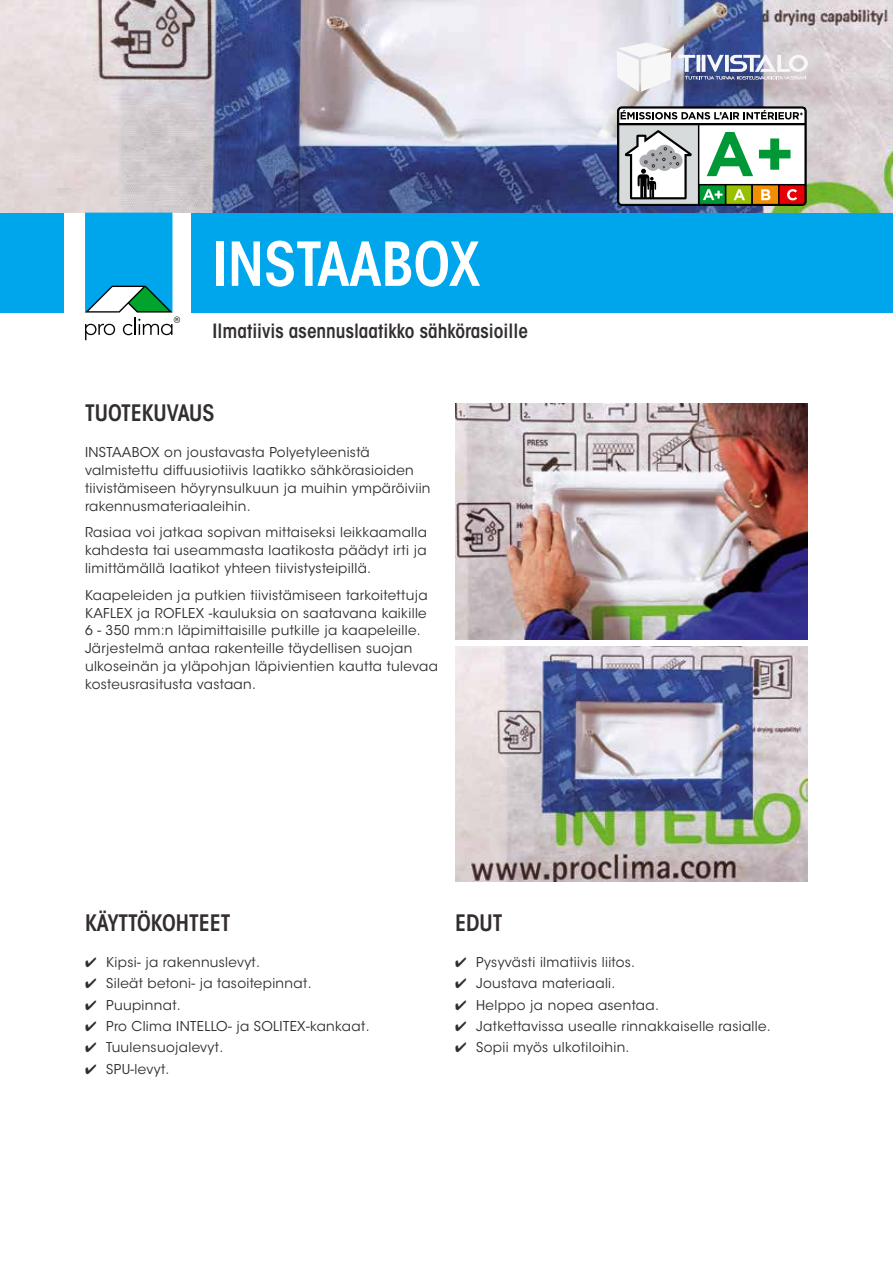
<style>
.page{position:relative;width:893px;height:1263px;background:#fff}
.page>*{position:absolute;margin:0;border:0;box-sizing:border-box;transform-origin:0 0}
.t1{font:600 condensed 60px "ITC Avant Garde Std";color:#fff}
.t2{font:600 condensed 22.5px "ITC Avant Garde Std";color:#322d30}
.t3{font:600 condensed 19.5px "ITC Avant Garde Std";color:#322d30}
.t4{font:13.5px/18px "ITC Avant Garde Std";letter-spacing:.025em;color:#322d30}
</style>
<div class="page">
<img style="left:0;top:0;width:893px;height:213px">
<svg style="left:85px;top:213px;width:95px;height:127px"></svg>
<div style="left:0;top:213px;width:64px;height:100px;background:#00a6eb"></div>
<div style="left:191px;top:213px;width:702px;height:100px;background:#00a6eb"></div>
<svg style="left:678px;top:55px;width:130px;height:25px"></svg>
<svg style="left:617px;top:43px;width:54px;height:49px"></svg>
<svg style="left:617px;top:107px;width:189px;height:99px"></svg>
<img style="left:455px;top:404px;width:353px;height:235px">
<img style="left:455px;top:646px;width:353px;height:236px">
<h1 class="t1" style="left:213px;top:227px;width:269px">INSTAABOX</h1>
<h3 class="t3" style="left:213px;top:318px;width:317px">Ilmatiivis asennuslaatikko sähkörasioille</h3>
<h2 class="t2" style="left:85px;top:398px;width:131px">TUOTEKUVAUS</h2>
<p class="t4" style="left:85px;top:443px;width:347px">INSTAABOX on joustavasta Polyetyleenistä valmistettu diffuusiotiivis laatikko sähkörasioiden tiivistämiseen höyrynsulkuun ja muihin ympäröiviin rakennusmateriaaleihin.</p>
<p class="t4" style="left:85px;top:523px;width:344px;text-align:justify">Rasiaa voi jatkaa sopivan mittaiseksi leikkaamalla kahdesta tai useammasta laatikosta päädyt irti ja limittämällä laatikot yhteen tiivistysteipillä.</p>
<p class="t4" style="left:85px;top:586px;width:354px">Kaapeleiden ja putkien tiivistämiseen tarkoitettuja KAFLEX ja ROFLEX -kauluksia on saatavana kaikille<br>6 - 350 mm:n läpimittaisille putkille ja kaapeleille.<br>Järjestelmä antaa rakenteille täydellisen suojan ulkoseinän ja yläpohjan läpivientien kautta tulevaa kosteusrasitusta vastaan.</p>
<h2 class="t2" style="left:85px;top:909px;width:147px">KÄYTTÖKOHTEET</h2>
<h2 class="t2" style="left:455px;top:909px;width:49px">EDUT</h2>
<p class="t4" style="left:85px;top:953px;width:177px">✔ Kipsi- ja rakennuslevyt.</p>
<p class="t4" style="left:85px;top:974px;width:228px">✔ Sileät betoni- ja tasoitepinnat.</p>
<p class="t4" style="left:85px;top:996px;width:97px">✔ Puupinnat.</p>
<p class="t4" style="left:85px;top:1017px;width:286px">✔ Pro Clima INTELLO- ja SOLITEX-kankaat.</p>
<p class="t4" style="left:85px;top:1038px;width:140px">✔ Tuulensuojalevyt.</p>
<p class="t4" style="left:85px;top:1060px;width:86px">✔ SPU-levyt.</p>
<p class="t4" style="left:455px;top:953px;width:182px">✔ Pysyvästi ilmatiivis liitos.</p>
<p class="t4" style="left:455px;top:974px;width:162px">✔ Joustava materiaali.</p>
<p class="t4" style="left:455px;top:996px;width:205px">✔ Helppo ja nopea asentaa.</p>
<p class="t4" style="left:455px;top:1017px;width:317px">✔ Jatkettavissa usealle rinnakkaiselle rasialle.</p>
<p class="t4" style="left:455px;top:1038px;width:176px">✔ Sopii myös ulkotiloihin.</p>
</div>
